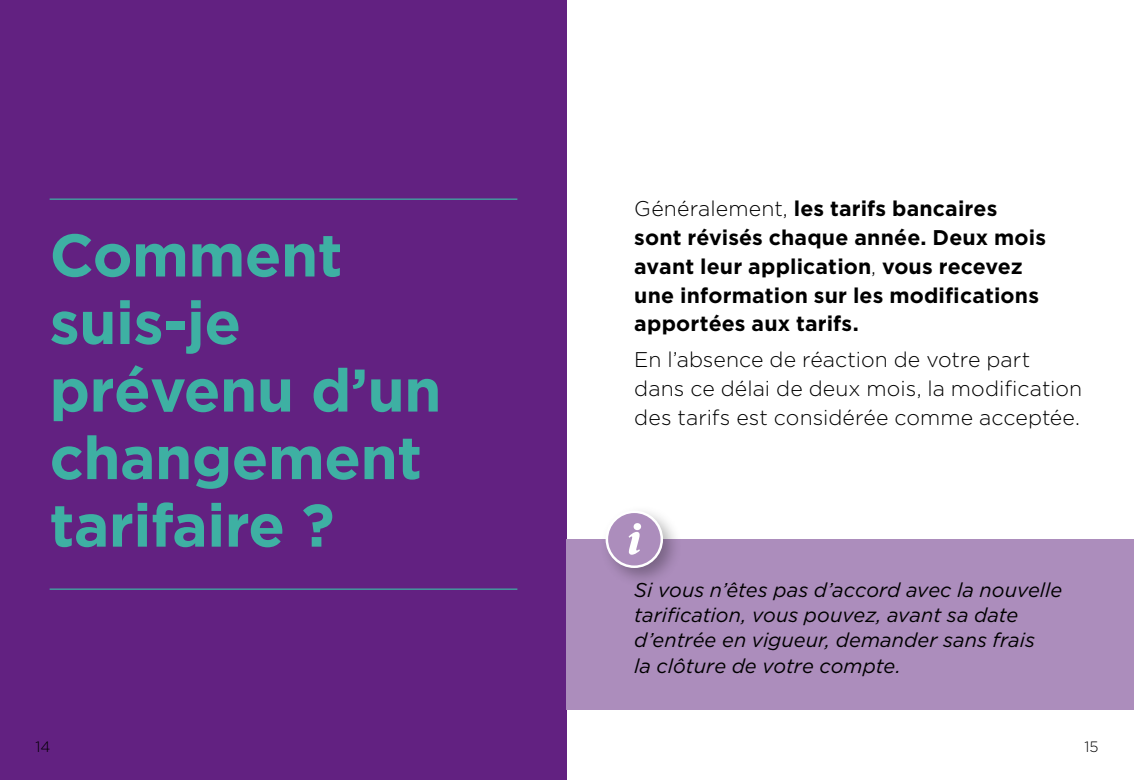
<style>
.page{position:relative;width:1134px;height:780px;background:#fff}
.page>*{position:absolute;margin:0;border:0;box-sizing:border-box;transform-origin:0 0}
.t1{font:700 60px/67.5px "Gotham HTF";letter-spacing:-.01em;color:#3eb0a3}
.t2{font:700 21.25px/28.8px "Gotham HTF";letter-spacing:.01em;color:#000}
.t3{font:300 21.25px/28.8px "Gotham HTF";color:#000}
.t4{font:italic 20px/25px "Gotham HTF";letter-spacing:.005em;color:#000}
.t5{font:300 15px "Gotham HTF";color:#000}
.s1{font-weight:300}
</style>
<div class="page">
<div style="left:0;top:0;width:567px;height:780px;background:#622181"></div>
<div style="left:567px;top:539px;width:567px;height:170px;background:#ac8dbc"></div>
<hr style="left:50px;top:198px;width:467px;height:2px;background:#3eb0a3">
<hr style="left:50px;top:588px;width:467px;height:1px;background:#3eb0a3">
<div style="left:600px;top:504px;width:83px;height:84px;background:#000;opacity:.3"></div>
<div style="left:607px;top:511px;width:55px;height:55px;background:#ac8dbc;border-radius:50%"></div>
<div style="left:606px;top:510px;width:57px;height:58px;border:2px solid #fff;border-radius:50%"></div>
<svg style="left:628px;top:523px;width:13px;height:31px"></svg>
<p class="t1" style="left:50px;top:220px;width:393px">Comment suis-je prévenu d’un changement tarifaire ?</p>
<p class="t5" style="left:35px;top:738px;width:16px">14</p>
<p class="t2" style="left:634px;top:194px;width:413px"><span class="s1">Généralement,</span> les tarifs bancaires sont révisés chaque année. Deux mois avant leur application<span class="s1">,</span> vous recevez une information sur les modifcations apportées aux tarifs.</p>
<p class="t3" style="left:634px;top:345px;width:449px">en l’absence de réaction de votre part dans ce délai de deux mois, la modifcation des tarifs est considérée comme acceptée.</p>
<p class="t4" style="left:634px;top:578px;width:429px">Si vous n’êtes pas d’accord avec la nouvelle tarifcation, vous pouvez, avant sa date d’entrée en vigueur, demander sans frais<br>la clôture de votre compte.</p>
<p class="t5" style="left:1084px;top:738px;width:16px">15</p>
</div>
